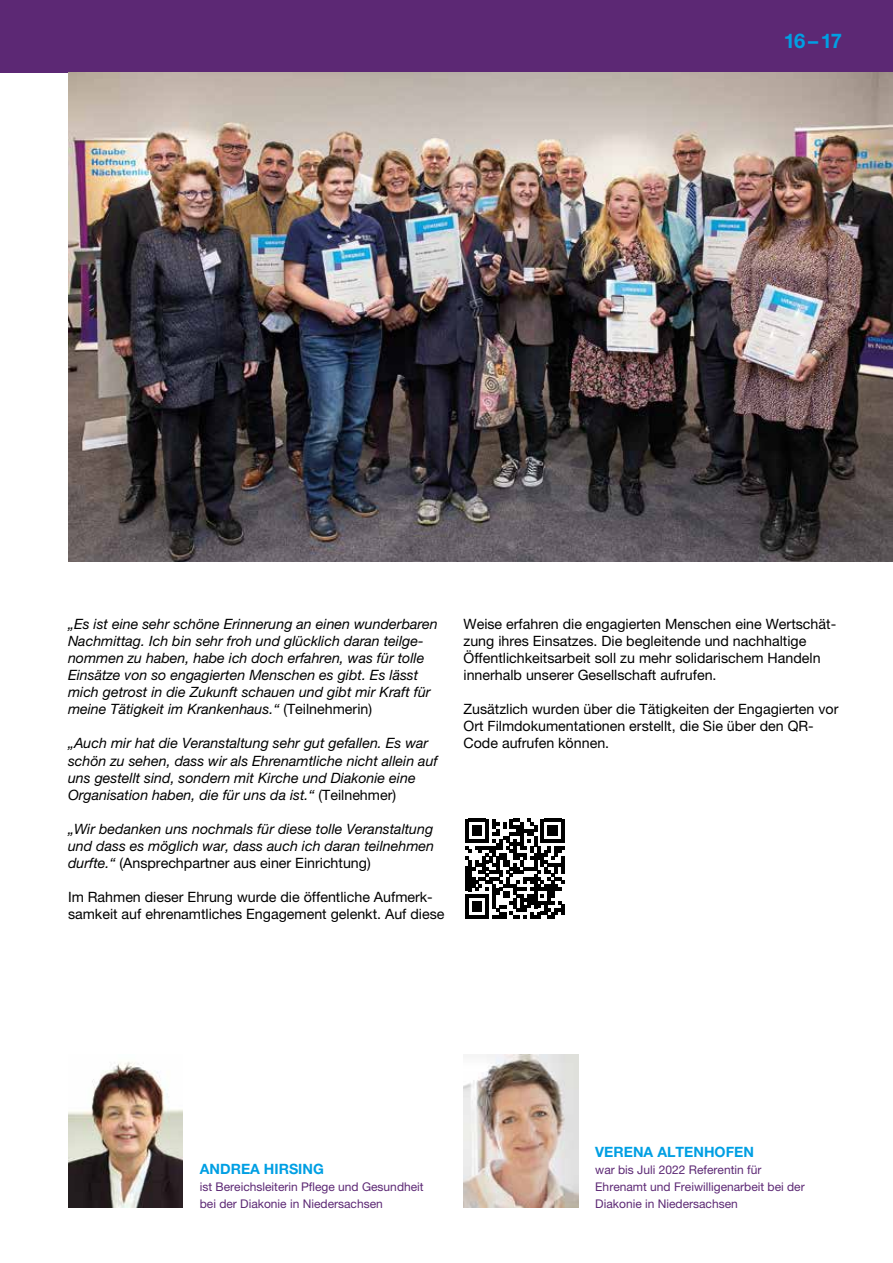
<style>
.page{position:relative;width:893px;height:1263px;background:#fff}
.page>*{position:absolute;margin:0;border:0;box-sizing:border-box;transform-origin:0 0}
.t1{font:700 20.25px "Helvetica Neue LT Pro";color:#009fe3}
.t2{font:italic 14.25px/17px "Helvetica Neue LT Pro";color:#000}
.t3{font:14.25px/17px "Helvetica Neue LT Pro";color:#000}
.t4{font:700 14.25px "Helvetica Neue LT Pro";color:#009fe3}
.t5{font:12px/17px "Helvetica Neue LT Pro";color:#5c2874}
.s1{font-style:normal}
</style>
<div class="page">
<div style="left:0;top:0;width:893px;height:72px;background:#5c2874"></div>
<img style="left:68px;top:72px;width:825px;height:489px">
<img style="left:463px;top:1054px;width:115px;height:154px">
<img style="left:68px;top:1061px;width:115px;height:147px">
<svg style="left:465px;top:819px;width:100px;height:99px"></svg>
<hr style="left:561px;top:905px;width:4px;height:10px;background:#000">
<h1 class="t1" style="left:784px;top:29px;width:60px">16–17</h1>
<p class="t2" style="left:68px;top:616px;width:371px">„Es ist eine sehr schöne Erinnerung an einen wunderbaren Nachmittag. Ich bin sehr froh und glücklich daran teilge&shy;nommen zu haben, habe ich doch erfahren, was für tolle Einsätze von so engagierten Menschen es gibt. Es lässt mich getrost in die Zukunft schauen und gibt mir Kraft für meine Tätigkeit im Krankenhaus.“ <span class="s1">(Teilnehmerin)</span></p>
<p class="t2" style="left:68px;top:735px;width:371px">„Auch mir hat die Veranstaltung sehr gut gefallen. Es war schön zu sehen, dass wir als Ehrenamtliche nicht allein auf uns gestellt sind, sondern mit Kirche und Diakonie eine Organisation haben, die für uns da ist.“ <span class="s1">(Teilnehmer)</span></p>
<p class="t2" style="left:68px;top:820px;width:368px;text-align:justify">„Wir bedanken uns nochmals für diese tolle Veranstaltung und dass es möglich war, dass auch ich daran teilnehmen durfte.“ <span class="s1">(Ansprechpartner aus einer Einrichtung)</span></p>
<p class="t3" style="left:68px;top:888px;width:378px">Im Rahmen dieser Ehrung wurde die öffentliche Aufmerk&shy;samkeit auf ehrenamtliches Engagement gelenkt. Auf diese</p>
<p class="t3" style="left:463px;top:616px;width:374px">Weise erfahren die engagierten Menschen eine Wertschät&shy;zung ihres Einsatzes. Die begleitende und nachhaltige Öffentlichkeitsarbeit soll zu mehr solidarischem Handeln innerhalb unserer Gesellschaft aufrufen.</p>
<p class="t3" style="left:463px;top:701px;width:377px">Zusätzlich wurden über die Tätigkeiten der Engagierten vor<br>Ort Filmdokumentationen erstellt, die Sie über den QR-<br>Code aufrufen können.</p>
<p class="t4" style="left:200px;top:1160px;width:126px">ANDREA HIRSING</p>
<p class="t5" style="left:200px;top:1178px;width:225px">ist Bereichsleiterin Pflege und Gesundheit bei der Diakonie in Niedersachsen</p>
<p class="t4" style="left:595px;top:1143px;width:160px">VERENA ALTENHOFEN</p>
<p class="t5" style="left:595px;top:1161px;width:211px">war bis Juli 2022 Referentin für<br>Ehrenamt und Freiwilligenarbeit bei der<br>Diakonie in Niedersachsen</p>
</div>
